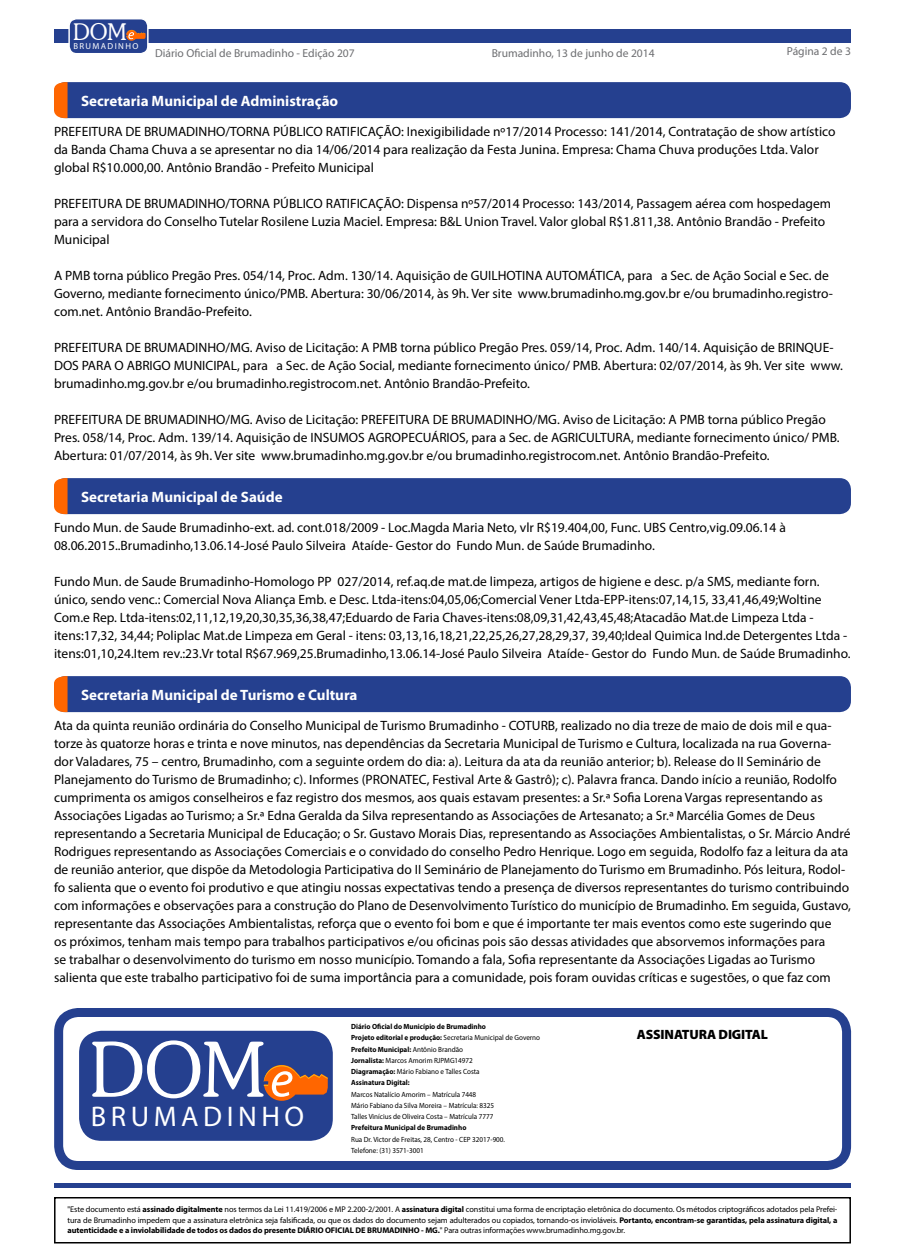
<style>
.page{position:relative;width:905px;height:1260px;background:#fff}
.page>*{position:absolute;margin:0;border:0;box-sizing:border-box;transform-origin:0 0}
.t1{font:300 76.35px "Souvenir IT Cby BT";color:#fff}
.t2{font:28.5px "Myriad Pro";letter-spacing:.16em;color:#fff}
.t3{font:300 23.25px "Souvenir IT Cby BT";color:#fff}
.t4{font:700 15px "Myriad Pro";color:#fff}
.t5{font:13.5px/18px "Myriad Pro";color:#000}
.t6{font:900 13.5px "Myriad Pro";letter-spacing:-.01em;color:#000}
.t7{font:11.55px "Myriad Pro";color:#6d6e71}
.t8{font:8.7px "Myriad Pro";letter-spacing:.16em;color:#fff}
.t9{font:8.25px/10.5px "Myriad Pro";letter-spacing:-.01em;color:#000;text-align:justify}
.t10{font:700 7.5px/11.2px "Myriad Pro";color:#000;scale:.95 1}
.t11{font:7.5px/11.2px "Myriad Pro";color:#000;scale:.95 1}
.s1{font-weight:400}
.s2{font-weight:700}
</style>
<div class="page">
<div style="left:54px;top:29px;width:796px;height:14px;background:#25408f"></div>
<hr style="left:55px;top:1184px;width:795px;height:4px;background:#25408f">
<div style="left:54px;top:1197px;width:796px;height:47px;border:2px solid #000"></div>
<div style="left:69px;top:19px;width:79px;height:35px;background:#25408f;border-radius:8px"></div>
<div style="left:68px;top:18px;width:80px;height:36px;border:1px solid #fff;border-radius:8px"></div>
<svg style="left:126px;top:30px;width:20px;height:11px"></svg>
<div style="left:54px;top:1008px;width:797px;height:162px;border:9px solid #25408f;border-radius:20px"></div>
<div style="left:54px;top:82px;width:796px;height:36px;background:#25408f;border-radius:11px"></div>
<svg style="left:54px;top:82px;width:14px;height:36px"></svg>
<div style="left:54px;top:478px;width:796px;height:36px;background:#25408f;border-radius:11px"></div>
<svg style="left:54px;top:478px;width:14px;height:36px"></svg>
<div style="left:54px;top:676px;width:796px;height:36px;background:#25408f;border-radius:11px"></div>
<svg style="left:54px;top:676px;width:14px;height:36px"></svg>
<div style="left:77px;top:1028px;width:258px;height:115px;background:#25408f;border-radius:25px"></div>
<div style="left:74px;top:1026px;width:263px;height:120px;border:5px solid #fff;border-radius:25px"></div>
<svg style="left:264px;top:1065px;width:64px;height:36px"></svg>
<h3 class="t3" style="left:73px;top:17px;width:55px">DOM</h3>
<p class="t8" style="left:73px;top:40px;width:66px">BRUMADINHO</p>
<p class="t7" style="left:155px;top:46px;width:201px">Diário Oficial de Brumadinho - Edição 207</p>
<p class="t7" style="left:491px;top:46px;width:165px">Brumadinho, 13 de junho de 2014</p>
<p class="t7" style="left:786px;top:44px;width:66px">Página 2 de 3</p>
<p class="t4" style="left:81px;top:91px;width:259px">Secretaria Municipal de Administração</p>
<p class="t5" style="left:54px;top:122px;width:783px">PREFEITURA DE BRUMADINHO/TORNA PÚBLICO RATIFICAÇÃO: Inexigibilidade nº17/2014 Processo: 141/2014, Contratação de show artístico da Banda Chama Chuva a se apresentar no dia 14/06/2014 para realização da Festa Junina. Empresa: Chama Chuva produções Ltda. Valor global R$10.000,00. Antônio Brandão - Prefeito Municipal</p>
<p class="t5" style="left:54px;top:194px;width:778px">PREFEITURA DE BRUMADINHO/TORNA PÚBLICO RATIFICAÇÃO: Dispensa nº57/2014 Processo: 143/2014, Passagem aérea com hospedagem para a servidora do Conselho Tutelar Rosilene Luzia Maciel. Empresa: B&amp;L Union Travel. Valor global R$1.811,38. Antônio Brandão - Prefeito<br>Municipal</p>
<p class="t5" style="left:54px;top:266px;width:780px">A PMB torna público Pregão Pres. 054/14, Proc. Adm. 130/14. Aquisição de GUILHOTINA AUTOMÁTICA, para a Sec. de Ação Social e Sec. de<br>Governo, mediante fornecimento único/PMB. Abertura: 30/06/2014, às 9h. Ver site www.brumadinho.mg.gov.br e/ou brumadinho.registro&shy;com.net. Antônio Brandão-Prefeito.</p>
<p class="t5" style="left:54px;top:338px;width:790px">PREFEITURA DE BRUMADINHO/MG. Aviso de Licitação: A PMB torna público Pregão Pres. 059/14, Proc. Adm. 140/14. Aquisição de BRINQUE-<br>DOS PARA O ABRIGO MUNICIPAL, para a Sec. de Ação Social, mediante fornecimento único/ PMB. Abertura: 02/07/2014, às 9h. Ver site www. brumadinho.mg.gov.br e/ou brumadinho.registrocom.net. Antônio Brandão-Prefeito.</p>
<p class="t5" style="left:54px;top:410px;width:787px">PREFEITURA DE BRUMADINHO/MG. Aviso de Licitação: PREFEITURA DE BRUMADINHO/MG. Aviso de Licitação: A PMB torna público Pregão<br>Pres. 058/14, Proc. Adm. 139/14. Aquisição de INSUMOS AGROPECUÁRIOS, para a Sec. de AGRICULTURA, mediante fornecimento único/ PMB.<br>Abertura: 01/07/2014, às 9h. Ver site www.brumadinho.mg.gov.br e/ou brumadinho.registrocom.net. Antônio Brandão-Prefeito.</p>
<p class="t4" style="left:81px;top:487px;width:203px">Secretaria Municipal de Saúde</p>
<p class="t5" style="left:54px;top:518px;width:733px">Fundo Mun. de Saude Brumadinho-ext. ad. cont.018/2009 - Loc.Magda Maria Neto, vlr R$19.404,00, Func. UBS Centro,vig.09.06.14 à<br>08.06.2015..Brumadinho,13.06.14-José Paulo Silveira Ataíde- Gestor do Fundo Mun. de Saúde Brumadinho.</p>
<p class="t5" style="left:54px;top:572px;width:798px">Fundo Mun. de Saude Brumadinho-Homologo PP 027/2014, ref.aq.de mat.de limpeza, artigos de higiene e desc. p/a SMS, mediante forn. único, sendo venc.: Comercial Nova Aliança Emb. e Desc. Ltda-itens:04,05,06;Comercial Vener Ltda-EPP-itens:07,14,15, 33,41,46,49;Woltine Com.e Rep. Ltda-itens:02,11,12,19,20,30,35,36,38,47;Eduardo de Faria Chaves-itens:08,09,31,42,43,45,48;Atacadão Mat.de Limpeza Ltda - itens:17,32, 34,44; Poliplac Mat.de Limpeza em Geral - itens: 03,13,16,18,21,22,25,26,27,28,29,37, 39,40;Ideal Quimica Ind.de Detergentes Ltda - itens:01,10,24.Item rev.:23.Vr total R$67.969,25.Brumadinho,13.06.14-José Paulo Silveira Ataíde- Gestor do Fundo Mun. de Saúde Brumadinho.</p>
<p class="t4" style="left:81px;top:685px;width:278px">Secretaria Municipal de Turismo e Cultura</p>
<p class="t5" style="left:54px;top:716px;width:798px">Ata da quinta reunião ordinária do Conselho Municipal de Turismo Brumadinho - COTURB, realizado no dia treze de maio de dois mil e qua&shy;torze às quatorze horas e trinta e nove minutos, nas dependências da Secretaria Municipal de Turismo e Cultura, localizada na rua Governa&shy;dor Valadares, 75 – centro, Brumadinho, com a seguinte ordem do dia: a). Leitura da ata da reunião anterior; b). Release do II Seminário de Planejamento do Turismo de Brumadinho; c). Informes (PRONATEC, Festival Arte &amp; Gastrô); c). Palavra franca. Dando início a reunião, Rodolfo cumprimenta os amigos conselheiros e faz registro dos mesmos, aos quais estavam presentes: a Sr.ª Sofia Lorena Vargas representando as Associações Ligadas ao Turismo; a Sr.ª Edna Geralda da Silva representando as Associações de Artesanato; a Sr.ª Marcélia Gomes de Deus representando a Secretaria Municipal de Educação; o Sr. Gustavo Morais Dias, representando as Associações Ambientalistas, o Sr. Márcio André Rodrigues representando as Associações Comerciais e o convidado do conselho Pedro Henrique. Logo em seguida, Rodolfo faz a leitura da ata de reunião anterior, que dispõe da Metodologia Participativa do II Seminário de Planejamento do Turismo em Brumadinho. Pós leitura, Rodol&shy;fo salienta que o evento foi produtivo e que atingiu nossas expectativas tendo a presença de diversos representantes do turismo contribuindo com informações e observações para a construção do Plano de Desenvolvimento Turístico do município de Brumadinho. Em seguida, Gustavo, representante das Associações Ambientalistas, reforça que o evento foi bom e que é importante ter mais eventos como este sugerindo que<br>os próximos, tenham mais tempo para trabalhos participativos e/ou oficinas pois são dessas atividades que absorvemos informações para<br>se trabalhar o desenvolvimento do turismo em nosso município. Tomando a fala, Sofia representante da Associações Ligadas ao Turismo salienta que este trabalho participativo foi de suma importância para a comunidade, pois foram ouvidas críticas e sugestões, o que faz com</p>
<h1 class="t1" style="left:90px;top:1023px;width:177px">DOM</h1>
<h2 class="t2" style="left:91px;top:1099px;width:215px">BRUMADINHO</h2>
<p class="t10" style="left:351px;top:1021px;width:200px">Diário Oficial do Município de Brumadinho<br>Projeto editorial e produção: <span class="s1">Secretaria Municipal de Governo </span>Prefeito Municipal: <span class="s1">Antônio Brandão<br></span>Jornalista: <span class="s1">Marcos Amorim RJPMG14972<br></span>Diagramação: <span class="s1">Mário Fabiano e Talles Costa<br></span>Assinatura Digital:</p>
<p class="t11" style="left:351px;top:1088px;width:152px">Marcos Natalício Amorim – Matrícula 7448<br>Mário Fabiano da Silva Moreira – Matrícula: 8325<br>Talles Vinícius de Oliveira Costa – Matrícula 7777</p>
<p class="t10" style="left:351px;top:1122px;width:123px">Prefeitura Municipal de Brumadinho</p>
<p class="t11" style="left:351px;top:1133px;width:163px">Rua Dr. Victor de Freitas, 28, Centro - CEP 32017-900.<br>Telefone: (31) 3571-3001</p>
<p class="t6" style="left:636px;top:1027px;width:133px">ASSINATURA DIGITAL</p>
<p class="t9" style="left:68px;top:1204px;width:771px">"Este documento está <span class="s2">assinado digitalmente</span> nos termos da Lei 11.419/2006 e MP 2.200-2/2001. A <span class="s2">assinatura digital</span> constitui uma forma de encriptação eletrônica do documento. Os métodos criptográficos adotados pela Prefei&shy;tura de Brumadinho impedem que a assinatura eletrônica seja falsificada, ou que os dados do documento sejam adulterados ou copiados, tornando-os invioláveis. <span class="s2">Portanto, encontram-se garantidas, pela assinatura digital, a autenticidade e a inviolabilidade de todos os dados do presente DIÁRIO OFICIAL DE BRUMADINHO - MG.</span>" Para outras informações www.brumadinho.mg.gov.br.</p>
</div>
